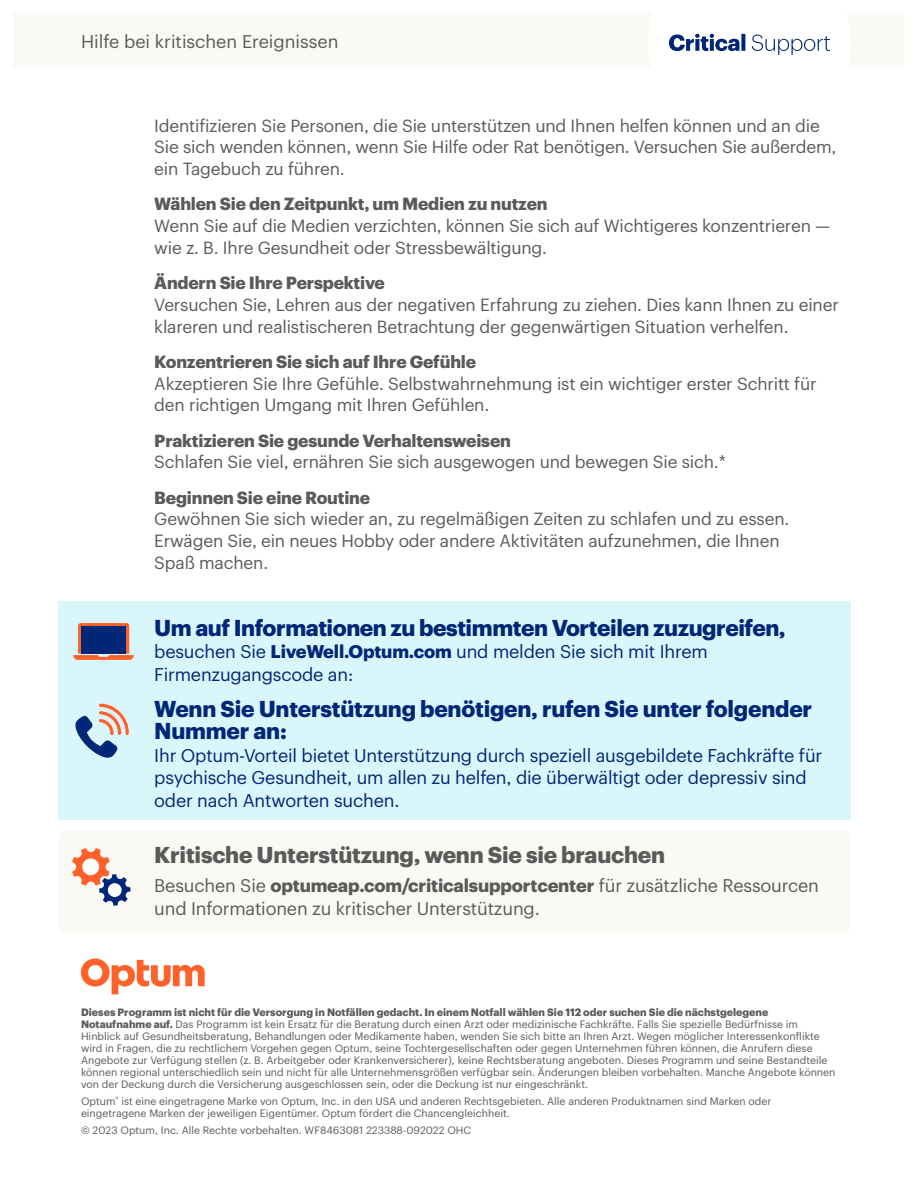
<style>
.page{position:relative;width:918px;height:1188px;background:#fff}
.page>*{position:absolute;margin:0;border:0;box-sizing:border-box;transform-origin:0 0}
.Body{font:700 22.5px/22.5px "Graphik UHG";letter-spacing:-.015em;color:#002677}
.Section_Subhead{font:700 22.5px "Graphik UHG";letter-spacing:-.01em;color:#5a5a5a}
.Body-2{font:18px/22.5px "Graphik UHG";letter-spacing:-.01em;color:#002677}
.Body-3{font:18px/22.5px "Graphik UHG";letter-spacing:-.01em;color:#5a5a5a}
.Body-4{font:17.25px/21.8px "Graphik UHG";letter-spacing:-.01em;color:#5a5a5a}
.Body-5{font:700 17.25px "Graphik UHG";letter-spacing:-.01em;color:#5a5a5a}
.Disclaimer_Copyright{font:10.5px/12px "Graphik UHG";color:#5a5a5a}
.s1{font-weight:700}
</style>
<div class="page">
<div style="left:14px;top:14px;width:890px;height:54px;background:#fbf9f4"></div>
<svg style="left:648px;top:13px;width:203px;height:55px"></svg>
<div style="left:59px;top:830px;width:792px;height:103px;background:#fbf9f4;border-radius:7px"></div>
<svg style="left:81px;top:958px;width:124px;height:36px"></svg>
<svg style="left:72px;top:848px;width:59px;height:58px"></svg>
<div style="left:108px;top:883px;width:14px;height:14px;background:#fff;border-radius:50%"></div>
<div style="left:59px;top:602px;width:792px;height:218px;background:#d9f6fa"></div>
<svg style="left:73px;top:623px;width:61px;height:37px"></svg>
<div style="left:81px;top:626px;width:45px;height:28px;background:#002678"></div>
<svg style="left:75px;top:704px;width:54px;height:54px"></svg>
<p class="Body-3" style="left:81px;top:29px;width:259px">Hilfe bei kritischen Ereignissen</p>
<p class="Body-4" style="left:154px;top:113px;width:684px">Identifizieren Sie Personen, die Sie unterstützen und Ihnen helfen können und an die<br>Sie sich wenden können, wenn Sie Hilfe oder Rat benötigen. Versuchen Sie außerdem, ein Tagebuch zu führen.</p>
<p class="Body-5" style="left:154px;top:191px;width:395px">Wählen Sie den Zeitpunkt, um Medien zu nutzen</p>
<p class="Body-4" style="left:154px;top:214px;width:678px">Wenn Sie auf die Medien verzichten, können Sie sich auf Wichtigeres konzentrieren — wie z. B. Ihre Gesundheit oder Stressbewältigung.</p>
<p class="Body-5" style="left:154px;top:270px;width:232px">Ändern Sie Ihre Perspektive</p>
<p class="Body-4" style="left:154px;top:292px;width:686px">Versuchen Sie, Lehren aus der negativen Erfahrung zu ziehen. Dies kann Ihnen zu einer klareren und realistischeren Betrachtung der gegenwärtigen Situation verhelfen.</p>
<p class="Body-5" style="left:154px;top:348px;width:323px">Konzentrieren Sie sich auf Ihre Gefühle</p>
<p class="Body-4" style="left:154px;top:371px;width:664px">Akzeptieren Sie Ihre Gefühle. Selbstwahrnehmung ist ein wichtiger erster Schritt für den richtigen Umgang mit Ihren Gefühlen.</p>
<p class="Body-5" style="left:154px;top:427px;width:358px">Praktizieren Sie gesunde Verhaltensweisen</p>
<p class="Body-4" style="left:154px;top:450px;width:573px">Schlafen Sie viel, ernähren Sie sich ausgewogen und bewegen Sie sich.*</p>
<p class="Body-5" style="left:154px;top:484px;width:217px">Beginnen Sie eine Routine</p>
<p class="Body-4" style="left:154px;top:507px;width:637px">Gewöhnen Sie sich wieder an, zu regelmäßigen Zeiten zu schlafen und zu essen.<br>Erwägen Sie, ein neues Hobby oder andere Aktivitäten aufzunehmen, die Ihnen<br>Spaß machen.</p>
<p class="Body" style="left:154px;top:614px;width:633px">Um auf Informationen zu bestimmten Vorteilen zuzugreifen,</p>
<p class="Body-2" style="left:154px;top:639px;width:555px">besuchen Sie <span class="s1">LiveWell.Optum.com</span> und melden Sie sich mit Ihrem<br>Firmenzugangscode an:</p>
<p class="Body" style="left:154px;top:695px;width:659px">Wenn Sie Unterstützung benötigen, rufen Sie unter folgender<br>Nummer an:</p>
<p class="Body-2" style="left:154px;top:742px;width:669px">Ihr Optum-Vorteil bietet Unterstützung durch speziell ausgebildete Fachkräfte für psychische Gesundheit, um allen zu helfen, die überwältigt oder depressiv sind oder nach Antworten suchen.</p>
<p class="Section_Subhead" style="left:154px;top:837px;width:512px">Kritische Unterstützung, wenn Sie sie brauchen</p>
<p class="Body-3" style="left:154px;top:873px;width:666px">Besuchen Sie <span class="s1">optumeap.com/criticalsupportcenter</span> für zusätzliche Ressourcen und Informationen zu kritischer Unterstützung.</p>
<p class="Disclaimer_Copyright" style="left:81px;top:1005px;width:756px"><span class="s1">Dieses Programm ist nicht für die Versorgung in Notfällen gedacht. In einem Notfall wählen Sie 112 oder suchen Sie die nächstgelegene Notaufnahme auf.</span> Das Programm ist kein Ersatz für die Beratung durch einen Arzt oder medizinische Fachkräfte. Falls Sie spezielle Bedürfnisse im Hinblick auf Gesundheitsberatung, Behandlungen oder Medikamente haben, wenden Sie sich bitte an Ihren Arzt. Wegen möglicher Interessenkonflikte wird in Fragen, die zu rechtlichem Vorgehen gegen Optum, seine Tochtergesellschaften oder gegen Unternehmen führen können, die Anrufern diese Angebote zur Verfügung stellen (z. B. Arbeitgeber oder Krankenversicherer), keine Rechtsberatung angeboten. Dieses Programm und seine Bestandteile können regional unterschiedlich sein und nicht für alle Unternehmensgrößen verfügbar sein. Änderungen bleiben vorbehalten. Manche Angebote können von der Deckung durch die Versicherung ausgeschlossen sein, oder die Deckung ist nur eingeschränkt.</p>
<p class="Disclaimer_Copyright" style="left:81px;top:1094px;width:692px">Optum<sup>®</sup> ist eine eingetragene Marke von Optum, Inc. in den USA und anderen Rechtsgebieten. Alle anderen Produktnamen sind Marken oder eingetragene Marken der jeweiligen Eigentümer. Optum fördert die Chancengleichheit.</p>
<p class="Disclaimer_Copyright" style="left:81px;top:1123px;width:392px">© 2023 Optum, Inc. Alle Rechte vorbehalten. WF8463081 223388-092022 OHC</p>
</div>
